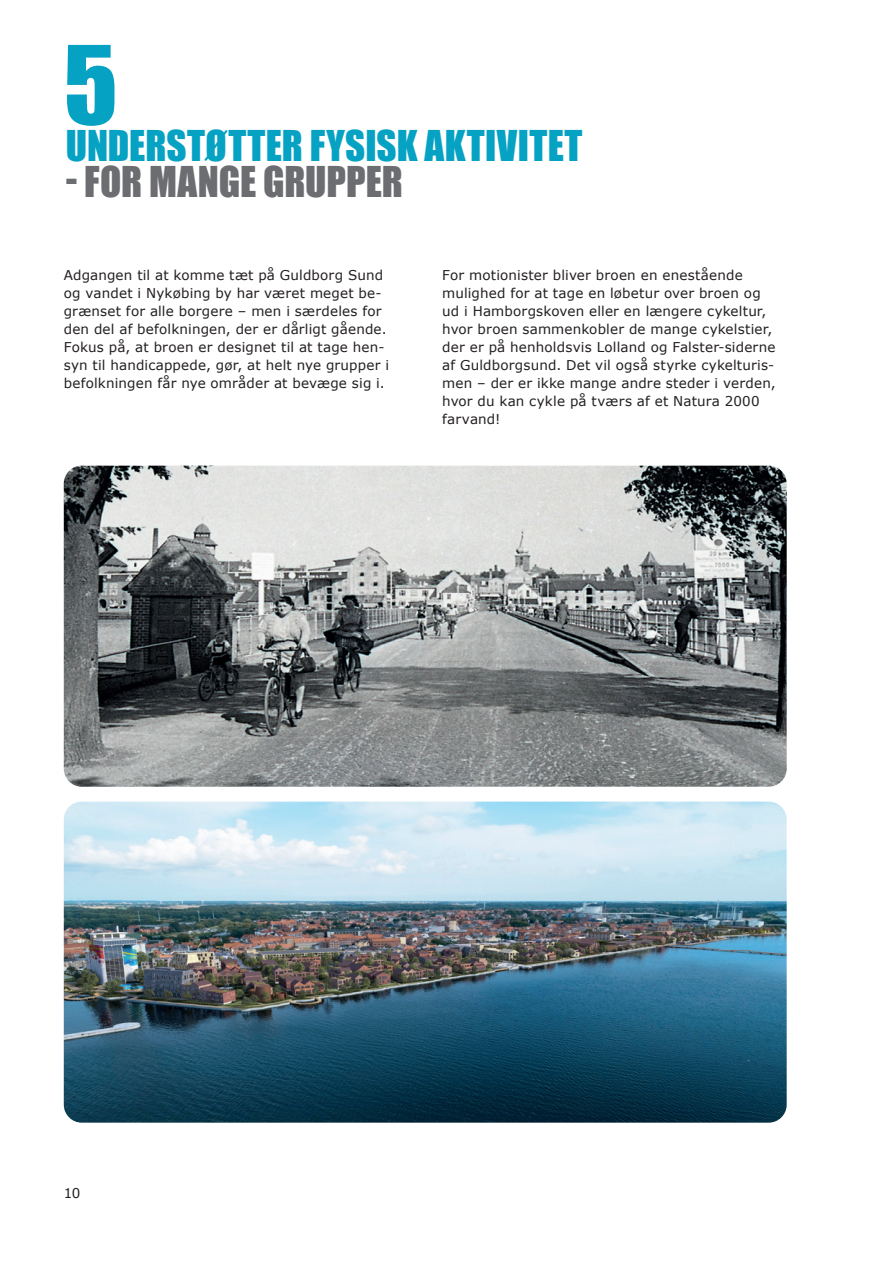
<style>
.page{position:relative;width:893px;height:1263px;background:#fff}
.page>*{position:absolute;margin:0;border:0;box-sizing:border-box;transform-origin:0 0}
.t1{font:100.5px "Impact";color:#05a2c3}
.t2{font:39px "Impact";letter-spacing:.01em;color:#05a2c3}
.t3{font:39px "Impact";color:#6c6d70}
.t4{font:13.5px/18px "Verdana";letter-spacing:.01em;color:#231f20}
</style>
<div class="page">
<img style="left:64px;top:466px;width:723px;height:321px">
<img style="left:64px;top:801px;width:723px;height:322px">
<h1 class="t1" style="left:64px;top:7px;width:55px">5</h1>
<h2 class="t2" style="left:66px;top:116px;width:518px">UNDERSTØTTER FYSISK AKTIVITET</h2>
<h2 class="t3" style="left:66px;top:152px;width:339px">- FOR MANGE GRUPPER</h2>
<p class="t4" style="left:64px;top:266px;width:327px">Adgangen til at komme tæt på Guldborg Sund og vandet i Nykøbing by har været meget be&shy;grænset for alle borgere – men i særdeles for den del af befolkningen, der er dårligt gående.<br>Fokus på, at broen er designet til at tage hen&shy;syn til handicappede, gør, at helt nye grupper i befolkningen får nye områder at bevæge sig i.</p>
<p class="t4" style="left:442px;top:266px;width:335px">For motionister bliver broen en enestående mulighed for at tage en løbetur over broen og ud i Hamborgskoven eller en længere cykeltur, hvor broen sammenkobler de mange cykelstier, der er på henholdsvis Lolland og Falster-siderne af Guldborgsund. Det vil også styrke cykelturis&shy;men – der er ikke mange andre steder i verden, hvor du kan cykle på tværs af et Natura 2000 farvand!</p>
<p class="t4" style="left:64px;top:1184px;width:18px">10</p>
</div>
